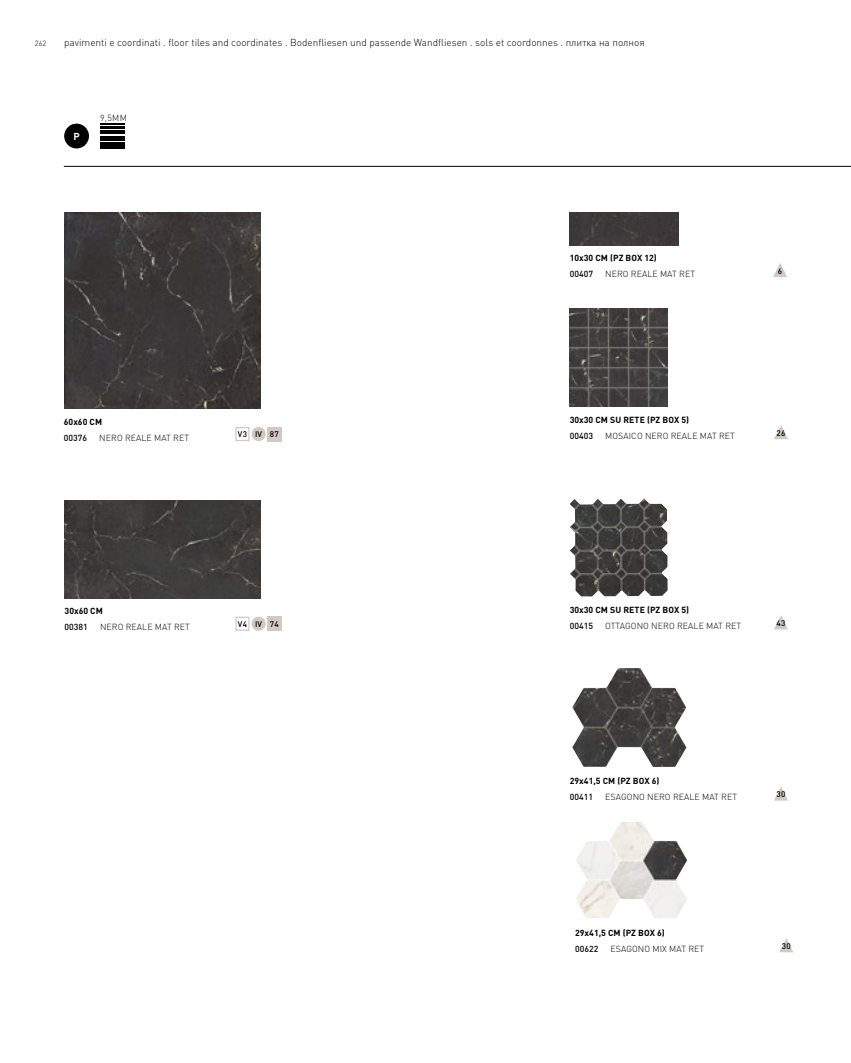
<style>
.page{position:relative;width:851px;height:1063px;background:#fff}
.page>*{position:absolute;margin:0;border:0;box-sizing:border-box;transform-origin:0 0}
.t1{font:300 10px "DIN Pro";color:#000}
.t2{font:700 10px "DIN Pro";color:#fff}
.t3{font:300 8.75px "DIN Pro";letter-spacing:.01em;color:#000}
.t4{font:700 8.75px "DIN Pro";color:#000}
.t5{font:500 8.75px "DIN Pro";color:#000}
.t6{font:500 8.12px "DIN Pro";letter-spacing:.04em;color:#000}
.t7{font:300 7.5px "DIN Pro";color:#000}
</style>
<div class="page">
<div style="left:267px;top:427px;width:14px;height:14px;background:#d2cac2"></div>
<div style="left:251px;top:427px;width:15px;height:14px;background:#d2cac2;border-radius:50%"></div>
<div style="left:235px;top:427px;width:14px;height:14px;border:1px solid #d2cac2"></div>
<div style="left:267px;top:617px;width:14px;height:14px;background:#d2cac2"></div>
<div style="left:251px;top:617px;width:15px;height:14px;background:#d2cac2;border-radius:50%"></div>
<div style="left:235px;top:617px;width:14px;height:14px;border:1px solid #d2cac2"></div>
<svg style="left:773px;top:263px;width:14px;height:14px"></svg>
<div style="left:569px;top:212px;width:109px;height:33px;background:#3e3a3a"></div>
<img style="left:65px;top:213px;width:195px;height:195px">
<svg style="left:774px;top:615px;width:14px;height:14px"></svg>
<svg style="left:774px;top:787px;width:14px;height:14px"></svg>
<svg style="left:779px;top:938px;width:14px;height:14px"></svg>
<img style="left:569px;top:499px;width:98px;height:97px">
<svg style="left:774px;top:425px;width:14px;height:14px"></svg>
<img style="left:569px;top:308px;width:98px;height:98px">
<img style="left:65px;top:500px;width:195px;height:98px">
<img style="left:572px;top:668px;width:114px;height:99px">
<img style="left:576px;top:821px;width:111px;height:97px">
<div style="left:100px;top:142px;width:25px;height:6px;background:#000"></div>
<div style="left:100px;top:136px;width:25px;height:5px;background:#000"></div>
<hr style="left:100px;top:130px;width:25px;height:4px;background:#000">
<hr style="left:100px;top:126px;width:25px;height:3px;background:#000">
<svg style="left:100px;top:124px;width:25px;height:1px"></svg>
<hr style="left:64px;top:166px;width:786px;height:1px;background:#000">
<div style="left:64px;top:124px;width:25px;height:24px;background:#000;border-radius:50%"></div>
<p class="t7" style="left:35px;top:38px;width:13px">262</p>
<p class="t1" style="left:64px;top:36px;width:582px">pavimenti e coordinati . floor tiles and coordinates . Bodenfliesen und passende Wandfliesen . sols et coordonnes . плитка на полноя</p>
<p class="t2" style="left:73px;top:129px;width:8px">P</p>
<p class="t3" style="left:100px;top:112px;width:28px">9,5MM</p>
<p class="t4" style="left:64px;top:416px;width:40px">60x60 CM</p>
<p class="t5" style="left:64px;top:432px;width:25px">00376</p>
<p class="t3" style="left:99px;top:432px;width:91px">NERO REALE MAT RET</p>
<p class="t6" style="left:238px;top:429px;width:42px">V3 IV 87</p>
<p class="t4" style="left:65px;top:605px;width:40px">30x60 CM</p>
<p class="t5" style="left:65px;top:621px;width:25px">00381</p>
<p class="t3" style="left:100px;top:621px;width:91px">NERO REALE MAT RET</p>
<p class="t6" style="left:238px;top:618px;width:42px">V4 IV 74</p>
<p class="t4" style="left:569px;top:252px;width:89px">10x30 CM (PZ BOX 12)</p>
<p class="t5" style="left:569px;top:268px;width:25px">00407</p>
<p class="t3" style="left:605px;top:268px;width:91px">NERO REALE MAT RET</p>
<p class="t6" style="left:777px;top:265px;width:6px">6</p>
<p class="t4" style="left:569px;top:414px;width:121px">30x30 CM SU RETE (PZ BOX 5)</p>
<p class="t5" style="left:569px;top:430px;width:25px">00403</p>
<p class="t3" style="left:605px;top:430px;width:131px">MOSAICO NERO REALE MAT RET</p>
<p class="t6" style="left:776px;top:427px;width:10px">26</p>
<p class="t4" style="left:569px;top:604px;width:121px">30x30 CM SU RETE (PZ BOX 5)</p>
<p class="t5" style="left:569px;top:620px;width:25px">00415</p>
<p class="t3" style="left:605px;top:620px;width:137px">OTTAGONO NERO REALE MAT RET</p>
<p class="t6" style="left:776px;top:618px;width:10px">43</p>
<p class="t4" style="left:569px;top:775px;width:91px">29x41,5 CM (PZ BOX 6)</p>
<p class="t5" style="left:569px;top:791px;width:25px">00411</p>
<p class="t3" style="left:605px;top:791px;width:133px">ESAGONO NERO REALE MAT RET</p>
<p class="t6" style="left:776px;top:789px;width:10px">30</p>
<p class="t4" style="left:575px;top:927px;width:91px">29x41,5 CM (PZ BOX 6)</p>
<p class="t5" style="left:575px;top:943px;width:25px">00622</p>
<p class="t3" style="left:610px;top:943px;width:95px">ESAGONO MIX MAT RET</p>
<p class="t6" style="left:781px;top:941px;width:10px">30</p>
</div>
